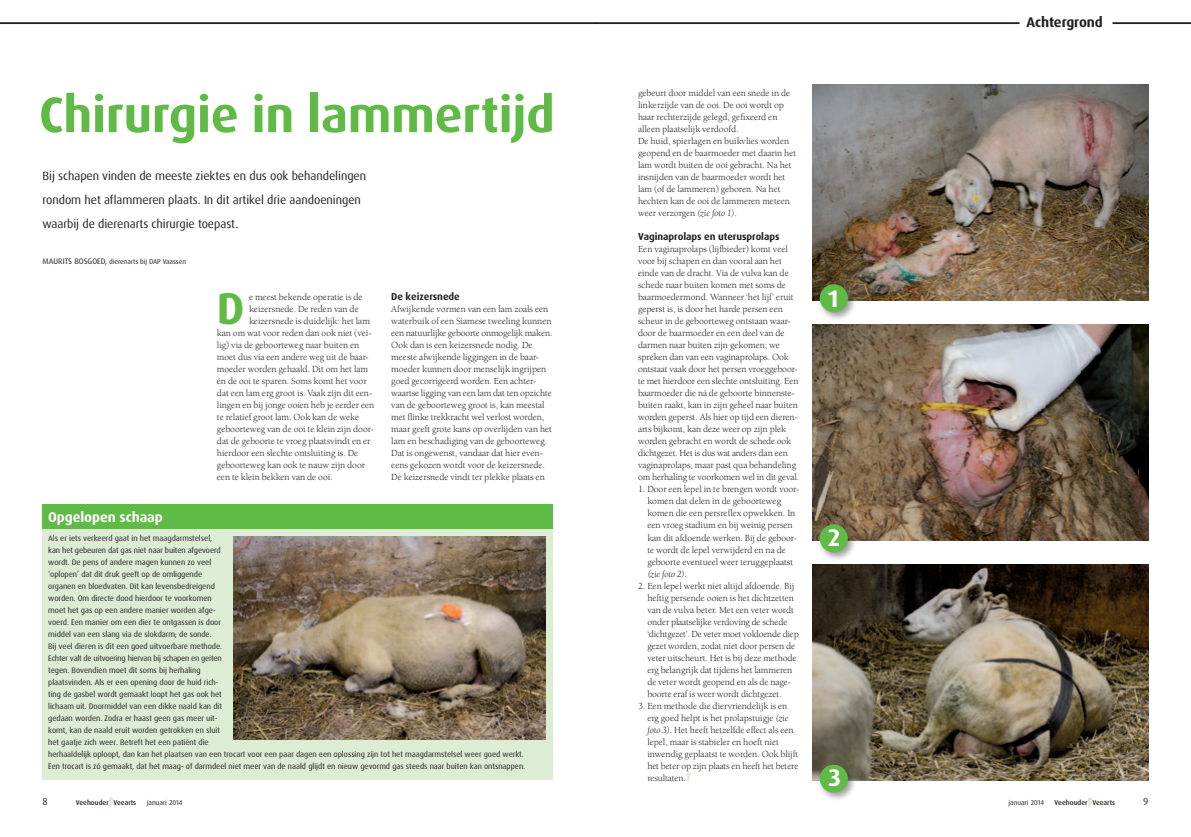
<style>
.page{position:relative;width:1191px;height:837px;background:#fff}
.page>*{position:absolute;margin:0;border:0;box-sizing:border-box;transform-origin:0 0}
.t1{font:700 50px "Dax OT";letter-spacing:-.005em;color:#60bb46}
.t2{font:700 44.5px "Dax OT";color:#60bb46}
.t3{font:700 24px "Dax OT";color:#fff}
.t4{font:700 14px "Dax OT";letter-spacing:-.005em;color:#fff}
.t5{font:700 14px "Dax OT";letter-spacing:-.005em;color:#231f20}
.t6{font:12px/24px "Dax OT";letter-spacing:-.005em;color:#231f20}
.t7{font:700 10px "Dax OT";letter-spacing:-.005em;color:#231f20}
.t8{font:10px "Dax OT";color:#231f20}
.t9{font:9.6px/12px "Berkeley Std";letter-spacing:-.005em;color:#231f20}
.t10{font:8px/12px "Dax OT";letter-spacing:-.005em;color:#231f20}
.t11{font:7px "Dax OT";letter-spacing:-.005em;color:#231f20}
.t12{font:500 7px "Dax OT";letter-spacing:.005em;color:#231f20}
.s1{font-size:8px}
.s2{font-style:italic}
</style>
<div class="page">
<img style="left:812px;top:84px;width:336px;height:216px">
<div style="left:43px;top:504px;width:510px;height:276px;background:#ddedd4"></div>
<div style="left:43px;top:504px;width:510px;height:24px;background:#60bb46"></div>
<img style="left:812px;top:324px;width:336px;height:216px">
<img style="left:812px;top:564px;width:336px;height:216px">
<div style="left:816px;top:280px;width:40px;height:40px;background:#231f20;opacity:.45"></div>
<div style="left:820px;top:284px;width:28px;height:28px;background:#60bb46;border-radius:50%"></div>
<div style="left:816px;top:520px;width:40px;height:40px;background:#231f20;opacity:.45"></div>
<div style="left:820px;top:524px;width:28px;height:28px;background:#60bb46;border-radius:50%"></div>
<div style="left:816px;top:760px;width:40px;height:40px;background:#231f20;opacity:.45"></div>
<div style="left:820px;top:764px;width:28px;height:28px;background:#60bb46;border-radius:50%"></div>
<svg style="left:109px;top:797px;width:4px;height:9px"></svg>
<hr style="left:0;top:22px;width:595px;height:2px;background:#231f20">
<svg style="left:1088px;top:797px;width:4px;height:9px"></svg>
<hr style="left:595px;top:22px;width:424px;height:2px;background:#231f20">
<hr style="left:1112px;top:22px;width:79px;height:2px;background:#231f20">
<svg style="left:686px;top:773px;width:4px;height:8px"></svg>
<img style="left:234px;top:536px;width:311px;height:202px">
<h1 class="t1" style="left:39px;top:83px;width:517px">Chirurgie in lammertijd</h1>
<p class="t6" style="left:43px;top:164px;width:325px">Bij schapen vinden de meeste ziektes en dus ook behandelingen rondom het aflammeren plaats. In dit artikel drie aandoeningen waarbij de dierenarts chirurgie toepast.</p>
<p class="t11" style="left:43px;top:257px;width:145px"><span class="s1">Maurits Bosgoed,</span> dierenarts bij DAP Vaassen</p>
<h3 class="t4" style="left:48px;top:508px;width:116px">Opgelopen schaap</h3>
<h2 class="t2" style="left:217px;top:280px;width:29px">D</h2>
<p class="t9" style="left:249px;top:291px;width:115px">e meest bekende operatie is de</p>
<p class="t9" style="left:249px;top:303px;width:111px">keizersnede. De reden van de</p>
<p class="t9" style="left:249px;top:315px;width:122px">keizersnede is duidelijk: het lam</p>
<p class="t9" style="left:217px;top:327px;width:156px">kan om wat voor reden dan ook niet (vei-</p>
<p class="t9" style="left:217px;top:339px;width:144px">lig) via de geboorteweg naar buiten en</p>
<p class="t9" style="left:217px;top:351px;width:153px">moet dus via een andere weg uit de baar-</p>
<p class="t9" style="left:217px;top:363px;width:153px">moeder worden gehaald. Dit om het lam</p>
<p class="t9" style="left:217px;top:375px;width:151px">én de ooi te sparen. Soms komt het voor</p>
<p class="t9" style="left:217px;top:387px;width:157px">dat een lam erg groot is. Vaak zijn dit een-</p>
<p class="t9" style="left:217px;top:399px;width:159px">lingen en bij jonge ooien heb je eerder een</p>
<p class="t9" style="left:217px;top:411px;width:144px">te relatief groot lam. Ook kan de weke</p>
<p class="t9" style="left:217px;top:423px;width:158px">geboorteweg van de ooi te klein zijn door-</p>
<p class="t9" style="left:217px;top:435px;width:155px">dat de geboorte te vroeg plaatsvindt en er</p>
<p class="t9" style="left:217px;top:447px;width:143px">hierdoor een slechte ontsluiting is. De</p>
<p class="t9" style="left:217px;top:459px;width:150px">geboorteweg kan ook te nauw zijn door</p>
<p class="t9" style="left:217px;top:471px;width:117px">een te klein bekken van de ooi.</p>
<p class="t7" style="left:391px;top:290px;width:70px">De keizersnede</p>
<p class="t9" style="left:391px;top:303px;width:163px">Afwijkende vormen van een lam zoals een waterbuik of een Siamese tweeling kunnen een natuurlijke geboorte onmogelijk maken.<br>Ook dan is een keizersnede nodig. De meeste afwijkende liggingen in de baar&shy;moeder kunnen door menselijk ingrijpen goed gecorrigeerd worden. Een achter&shy;waartse ligging van een lam dat ten opzichte van de geboorteweg groot is, kan meestal met flinke trekkracht wel verlost worden, maar geeft grote kans op overlijden van het lam en beschadiging van de geboorteweg.<br>Dat is ongewenst, vandaar dat hier even&shy;eens gekozen wordt voor de keizersnede.<br>De keizersnede vindt ter plekke plaats en</p>
<p class="t10" style="left:48px;top:531px;width:478px">Als er iets verkeerd gaat in het maagdarmstelsel,<br>kan het gebeuren dat gas niet naar buiten afgevoerd<br>wordt. De pens of andere magen kunnen zo veel<br>‘oplopen’ dat dit druk geeft op de omliggende<br>organen en bloedvaten. Dit kan levensbedreigend<br>worden. Om directe dood hierdoor te voorkomen<br>moet het gas op een andere manier worden afge-<br>voerd. Een manier om een dier te ontgassen is door<br>middel van een slang via de slokdarm; de sonde.<br>Bij veel dieren is dit een goed uitvoerbare methode.<br>Echter valt de uitvoering hiervan bij schapen en geiten<br>tegen. Bovendien moet dit soms bij herhaling<br>plaatsvinden. Als er een opening door de huid rich-<br>ting de gasbel wordt gemaakt loopt het gas ook het<br>lichaam uit. Doormiddel van een dikke naald kan dit<br>gedaan worden. Zodra er haast geen gas meer uit-<br>komt, kan de naald eruit worden getrokken en sluit<br>het gaatje zich weer. Betreft het een patiënt die<br>herhaaldelijk oploopt, dan kan het plaatsen van een trocart voor een paar dagen een oplossing zijn tot het maagdarmstelsel weer goed werkt.<br>Een trocart is zó gemaakt, dat het maag- of darmdeel niet meer van de naald glijdt en nieuw gevormd gas steeds naar buiten kan ontsnappen.</p>
<p class="t9" style="left:638px;top:87px;width:160px">gebeurt door middel van een snede in de linkerzijde van de ooi. De ooi wordt op haar rechterzijde gelegd, gefixeerd en alleen plaatselijk verdoofd.<br>De huid, spierlagen en buikvlies worden geopend en de baarmoeder met daarin het lam wordt buiten de ooi gebracht. Na het insnijden van de baarmoeder wordt het lam (of de lammeren) geboren. Na het hechten kan de ooi de lammeren meteen weer verzorgen <span class="s2">(zie foto 1)</span>.</p>
<p class="t7" style="left:638px;top:230px;width:143px">Vaginaprolaps en uterusprolaps</p>
<p class="t9" style="left:638px;top:243px;width:163px">Een vaginaprolaps (lijfbieder) komt veel voor bij schapen en dan vooral aan het einde van de dracht. Via de vulva kan de schede naar buiten komen met soms de baarmoedermond. Wanneer ‘het lijf’ eruit geperst is, is door het harde persen een scheur in de geboorteweg ontstaan waar&shy;door de baarmoeder en een deel van de darmen naar buiten zijn gekomen; we spreken dan van een vaginaprolaps. Ook ontstaat vaak door het persen vroeggeboor&shy;te met hierdoor een slechte ontsluiting. Een baarmoeder die ná de geboorte binnenste&shy;buiten raakt, kan in zijn geheel naar buiten worden geperst. Als hier op tijd een dieren&shy;arts bijkomt, kan deze weer op zijn plek worden gebracht en wordt de schede ook dichtgezet. Het is dus wat anders dan een vaginaprolaps, maar past qua behandeling om herhaling te voorkomen wel in dit geval.</p>
<p class="t9" style="left:647px;top:483px;width:153px;text-indent:-9px">1. Door een lepel in te brengen wordt voor&shy;komen dat delen in de geboorteweg komen die een persreflex opwekken. In een vroeg stadium en bij weinig persen kan dit afdoende werken. Bij de geboor&shy;te wordt de lepel verwijderd en na de geboorte eventueel weer teruggeplaatst <span class="s2">(zie foto 2)</span>.</p>
<p class="t9" style="left:647px;top:579px;width:153px;text-indent:-9px">2. Een lepel werkt niet altijd afdoende. Bij heftig persende ooien is het dichtzetten van de vulva beter. Met een veter wordt onder plaatselijke verdoving de schede ‘dichtgezet’. De veter moet voldoende diep gezet worden, zodat niet door persen de veter uitscheurt. Het is bij deze methode erg belangrijk dat tijdens het lammeren de veter wordt geopend en als de nage&shy;boorte eraf is weer wordt dichtgezet.</p>
<p class="t9" style="left:647px;top:699px;width:153px;text-indent:-9px">3. Een methode die diervriendelijk is en erg goed helpt is het prolapstuigje <span class="s2">(zie foto 3)</span>. Het heeft hetzelfde effect als een lepel, maar is stabieler en hoeft niet inwendig geplaatst te worden. Ook blijft het beter op zijn plaats en heeft het betere resultaten.</p>
<h3 class="t3" style="left:828px;top:283px;width:12px">1</h3>
<h3 class="t3" style="left:827px;top:522px;width:14px">2</h3>
<h3 class="t3" style="left:828px;top:762px;width:14px">3</h3>
<h3 class="t5" style="left:1026px;top:13px;width:78px">Achtergrond</h3>
<p class="t8" style="left:43px;top:794px;width:7px">8</p>
<p class="t12" style="left:76px;top:797px;width:62px">Veehouder Veearts</p>
<p class="t11" style="left:147px;top:797px;width:37px">januari 2014</p>
<p class="t11" style="left:1008px;top:797px;width:37px">januari 2014</p>
<p class="t12" style="left:1054px;top:797px;width:62px">Veehouder Veearts</p>
<p class="t8" style="left:1143px;top:794px;width:7px">9</p>
</div>
